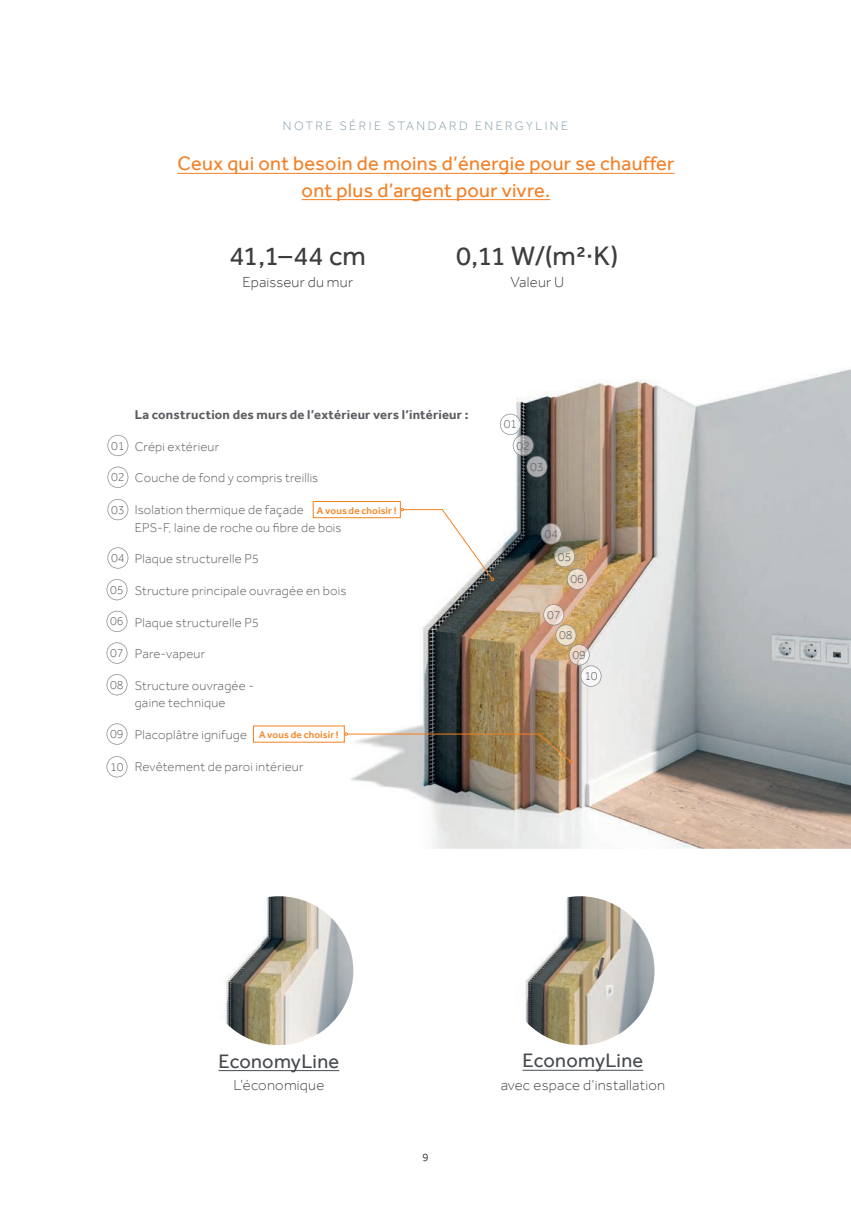
<style>
.page{position:relative;width:851px;height:1205px;background:#fff}
.page>*{position:absolute;margin:0;border:0;box-sizing:border-box;transform-origin:0 0}
.t1{font:27.5px "Effra";letter-spacing:.005em;color:#3e3e3f}
.t2{font:20px/26.2px "Effra";letter-spacing:.015em;color:#f48026;text-align:center}
.t3{font:20px "Effra";letter-spacing:.015em;color:#474a4e}
.t4{font:300 15px "Effra";letter-spacing:.015em;color:#474a4e}
.t5{font:300 15px "Effra";letter-spacing:.01em;color:#3e3e3f}
.t6{font:300 13.12px/17.5px "Effra";letter-spacing:.02em;color:#5b5e62}
.t7{font:700 13.12px "Effra";letter-spacing:.02em;color:#5b5e62}
.t8{font:300 12.5px "Effra";letter-spacing:-.02em;color:#5b5e62}
.t9{font:300 12.5px "Effra";letter-spacing:.2em;color:#839ca9}
.t10{font:300 11.25px "Effra";color:#474a4e}
.t11{font:500 10px "Effra";letter-spacing:.015em;color:#f58220}
</style>
<div class="page">
<img style="left:253px;top:369px;width:597px;height:480px">
<div style="left:313px;top:501px;width:87px;height:17px;border:1px solid #f58220"></div>
<div style="left:253px;top:726px;width:91px;height:16px;background:#fff"></div>
<svg style="left:400px;top:508px;width:94px;height:73px"></svg>
<img style="left:344px;top:732px;width:228px;height:31px">
<img style="left:204px;top:896px;width:149px;height:149px;border-radius:74px">
<img style="left:505px;top:896px;width:149px;height:149px;border-radius:74px">
<hr style="left:218px;top:1070px;width:121px;height:1px;background:#474a4e">
<hr style="left:522px;top:1070px;width:121px;height:1px;background:#474a4e">
<hr style="left:177px;top:173px;width:497px;height:1px;background:#f48026">
<hr style="left:301px;top:199px;width:249px;height:1px;background:#f48026">
<img style="left:500px;top:414px;width:20px;height:21px">
<svg style="left:107px;top:435px;width:21px;height:21px"></svg>
<img style="left:512px;top:435px;width:21px;height:21px">
<svg style="left:107px;top:467px;width:21px;height:21px"></svg>
<img style="left:526px;top:456px;width:21px;height:21px">
<svg style="left:107px;top:499px;width:21px;height:21px"></svg>
<img style="left:540px;top:523px;width:21px;height:21px">
<svg style="left:107px;top:547px;width:21px;height:21px"></svg>
<img style="left:554px;top:546px;width:21px;height:21px">
<svg style="left:107px;top:579px;width:20px;height:21px"></svg>
<img style="left:566px;top:568px;width:21px;height:22px">
<svg style="left:107px;top:611px;width:20px;height:21px"></svg>
<img style="left:543px;top:604px;width:21px;height:21px">
<svg style="left:107px;top:642px;width:20px;height:22px"></svg>
<img style="left:555px;top:624px;width:21px;height:22px">
<img style="left:555px;top:625px;width:21px;height:20px">
<svg style="left:107px;top:674px;width:20px;height:21px"></svg>
<img style="left:568px;top:644px;width:21px;height:21px">
<svg style="left:107px;top:723px;width:20px;height:21px"></svg>
<img style="left:580px;top:665px;width:21px;height:22px">
<img style="left:581px;top:666px;width:20px;height:20px">
<svg style="left:107px;top:756px;width:20px;height:21px"></svg>
<p class="t9" style="left:283px;top:119px;width:287px">NOTRE SÉRIE STANDARD ENERGYLINE</p>
<h2 class="t2" style="left:177px;top:150px;width:498px">Ceux qui ont besoin de moins d’énergie pour se chauffer ont plus d’argent pour vivre.</h2>
<h1 class="t1" style="left:229px;top:240px;width:138px">41,1–44 cm</h1>
<p class="t5" style="left:242px;top:273px;width:112px">Epaisseur du mur</p>
<h1 class="t1" style="left:456px;top:240px;width:164px">0,11 W/(m²·K)</h1>
<p class="t5" style="left:510px;top:273px;width:55px">Valeur U</p>
<p class="t7" style="left:135px;top:407px;width:335px">La construction des murs de l’extérieur vers l’intérieur :</p>
<p class="t6" style="left:135px;top:437px;width:86px">Crépi extérieur</p>
<p class="t6" style="left:135px;top:469px;width:185px">Couche de fond y compris treillis</p>
<p class="t6" style="left:135px;top:501px;width:208px">Isolation thermique de façade<br>EPS-F, laine de roche ou fibre de bois</p>
<p class="t6" style="left:135px;top:550px;width:126px">Plaque structurelle P5</p>
<p class="t6" style="left:135px;top:582px;width:213px">Structure principale ouvragée en bois</p>
<p class="t6" style="left:135px;top:613px;width:126px">Plaque structurelle P5</p>
<p class="t6" style="left:135px;top:645px;width:72px">Pare-vapeur</p>
<p class="t6" style="left:135px;top:677px;width:121px">Structure ouvragée - gaine technique</p>
<p class="t6" style="left:135px;top:726px;width:114px">Placoplâtre ignifuge</p>
<p class="t6" style="left:135px;top:757px;width:170px">Revêtement de paroi intérieur</p>
<p class="t8" style="left:503px;top:417px;width:15px">01</p>
<p class="t8" style="left:111px;top:438px;width:15px">01</p>
<p class="t8" style="left:516px;top:438px;width:15px">02</p>
<p class="t8" style="left:111px;top:470px;width:15px">02</p>
<p class="t8" style="left:530px;top:459px;width:15px">03</p>
<p class="t8" style="left:111px;top:502px;width:15px">03</p>
<p class="t11" style="left:317px;top:504px;width:81px">A vous de choisir !</p>
<p class="t8" style="left:544px;top:527px;width:15px">04</p>
<p class="t8" style="left:111px;top:551px;width:15px">04</p>
<p class="t8" style="left:557px;top:549px;width:15px">05</p>
<p class="t8" style="left:110px;top:582px;width:15px">05</p>
<p class="t8" style="left:570px;top:572px;width:15px">06</p>
<p class="t8" style="left:547px;top:608px;width:15px">07</p>
<p class="t8" style="left:110px;top:614px;width:15px">06</p>
<p class="t8" style="left:559px;top:628px;width:15px">08</p>
<p class="t8" style="left:110px;top:646px;width:15px">07</p>
<p class="t8" style="left:572px;top:648px;width:15px">09</p>
<p class="t8" style="left:584px;top:669px;width:15px">10</p>
<p class="t8" style="left:110px;top:677px;width:15px">08</p>
<p class="t8" style="left:110px;top:727px;width:15px">09</p>
<p class="t11" style="left:259px;top:729px;width:81px">A vous de choisir !</p>
<p class="t8" style="left:110px;top:759px;width:15px">10</p>
<h2 class="t3" style="left:218px;top:1049px;width:122px">EconomyLine</h2>
<p class="t4" style="left:233px;top:1077px;width:93px">L’économique</p>
<p class="t10" style="left:422px;top:1150px;width:8px">9</p>
<h2 class="t3" style="left:522px;top:1049px;width:122px">EconomyLine</h2>
<p class="t4" style="left:500px;top:1076px;width:166px">avec espace d’installation</p>
</div>
